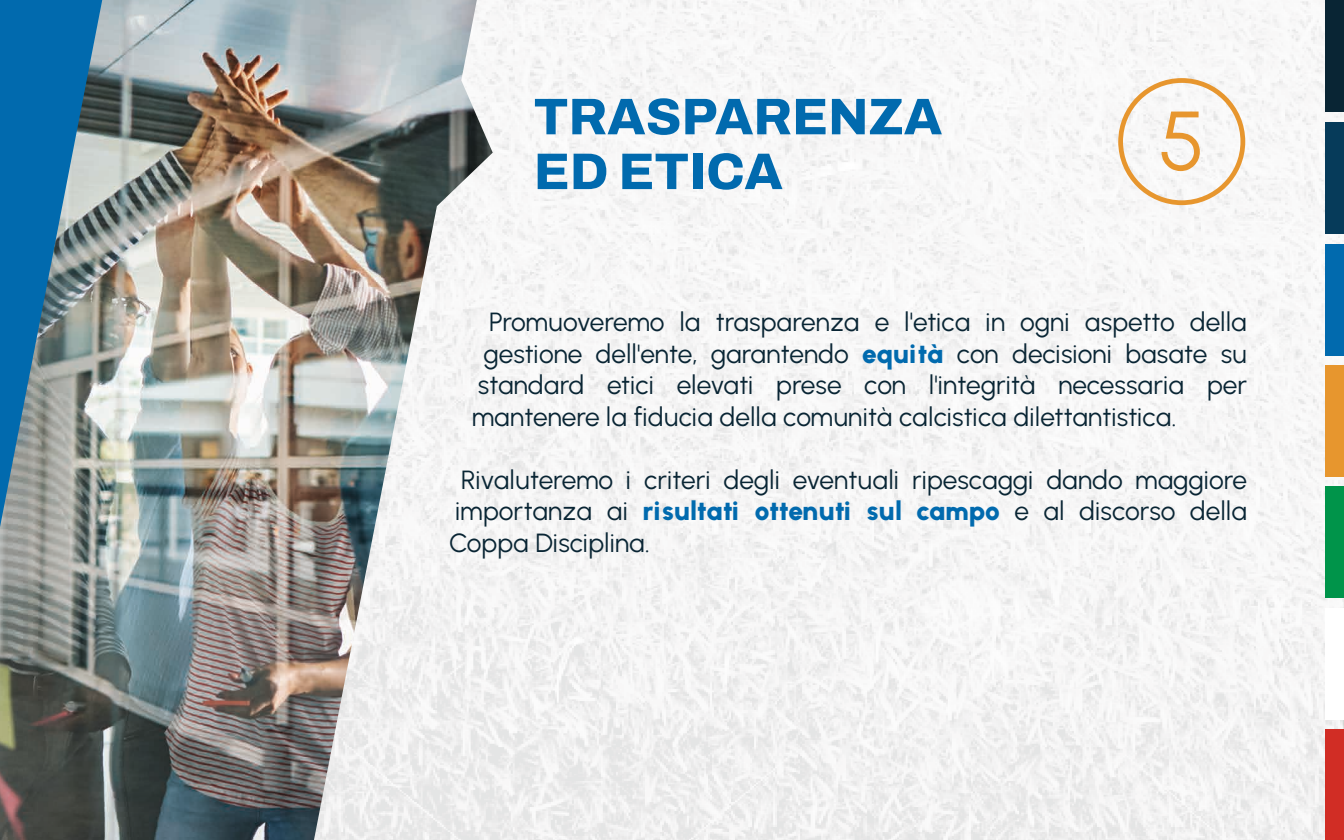
<style>
.page{position:relative;width:1344px;height:840px;background:#fff}
.page>*{position:absolute;margin:0;border:0;box-sizing:border-box;transform-origin:0 0}
.t1{font:83.56px "Urbanist";color:#e7962e}
.t2{font:600 51.54px/54.8px "Archivo";color:#016aae}
.t3{font:26.25px/31.5px "Urbanist";letter-spacing:-.005em;color:#092534;text-align:justify}
.s1{color:#016aae}
</style>
<div class="page">
<img style="left:493px;top:0;width:100px;height:498px">
<img style="left:593px;top:0;width:595px;height:498px">
<img style="left:1188px;top:0;width:155px;height:840px">
<img style="left:493px;top:498px;width:696px;height:342px">
<svg style="left:1118px;top:78px;width:127px;height:127px"></svg>
<img style="left:0;top:0;width:493px;height:840px">
<hr style="left:1343px;top:0;width:1px;height:840px;background:#016aae">
<img style="left:1343px;top:598px;width:1px;height:131px">
<div style="left:1326px;top:244px;width:18px;height:112px;background:#016aae"></div>
<div style="left:1326px;top:122px;width:18px;height:112px;background:#063b5a"></div>
<div style="left:1326px;top:0;width:18px;height:112px;background:#092534"></div>
<div style="left:1326px;top:365px;width:18px;height:112px;background:#e7962e"></div>
<div style="left:1326px;top:487px;width:18px;height:111px;background:#00944a"></div>
<div style="left:1326px;top:608px;width:18px;height:112px;background:#fff"></div>
<div style="left:1326px;top:729px;width:18px;height:111px;background:#d12d25"></div>
<h2 class="t2" style="left:534px;top:89px;width:410px">TRASPARENZA<br>ED ETICA</h2>
<h1 class="t1" style="left:1159px;top:91px;width:48px">5</h1>
<p class="t3" style="left:489px;top:306px;width:759px">Promuoveremo la trasparenza e l'etica in ogni aspetto della</p>
<p class="t3" style="left:484px;top:338px;width:765px">gestione dell'ente, garantendo <span class="s1">equità</span> con decisioni basate su</p>
<p class="t3" style="left:478px;top:369px;width:771px">standard etici elevati prese con l'integrità necessaria per</p>
<p class="t3" style="left:472px;top:401px;width:706px">mantenere la fiducia della comunità calcistica dilettantistica.</p>
<p class="t3" style="left:449px;top:464px;width:799px;text-indent:11px">Rivaluteremo i criteri degli eventuali ripescaggi dando maggiore importanza ai <span class="s1">risultati ottenuti sul campo</span> e al discorso della Coppa Disciplina.</p>
</div>
